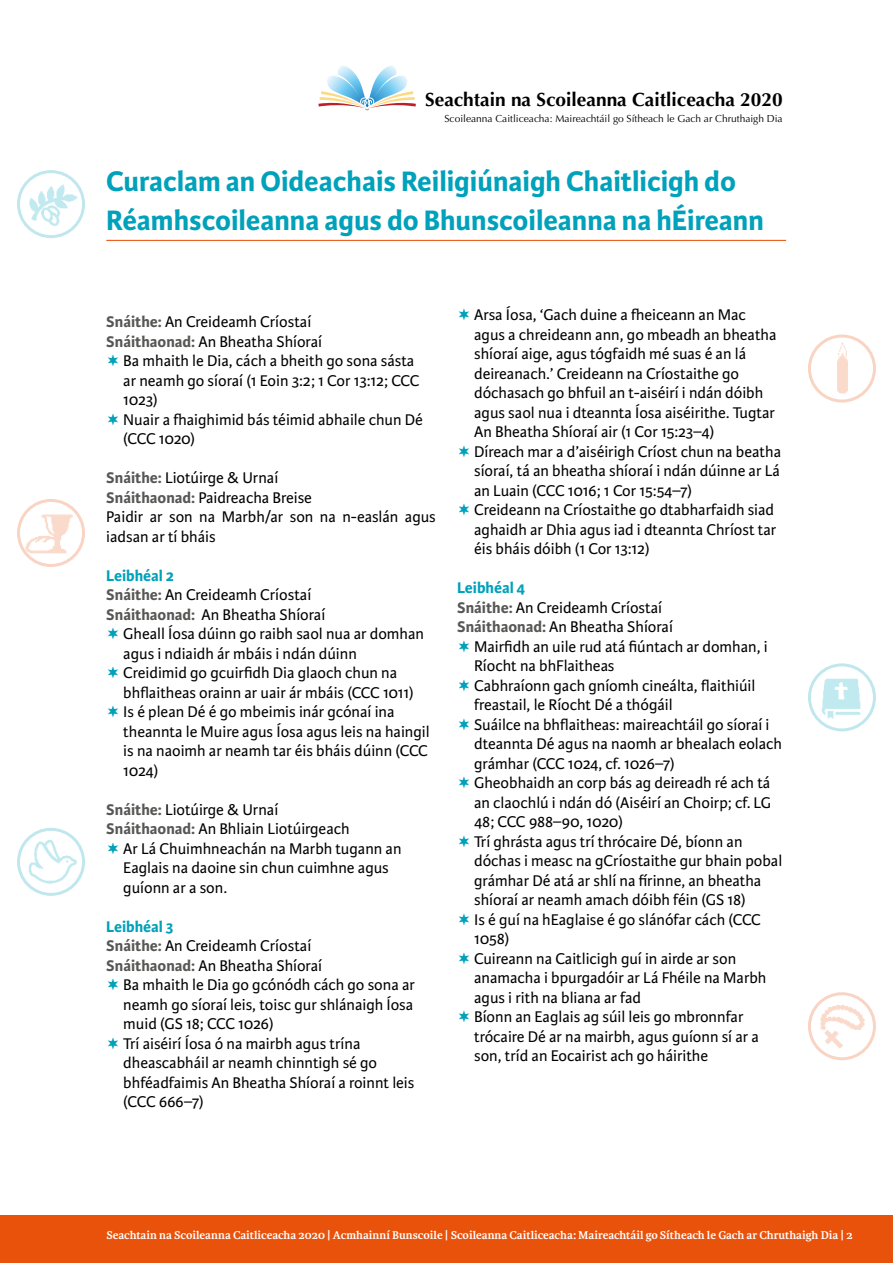
<style>
.page{position:relative;width:893px;height:1263px;background:#fff}
.page>*{position:absolute;margin:0;border:0;box-sizing:border-box;transform-origin:0 0}
.t1{font:700 30px/39px "Karmina Sans";color:#00a1ba}
.t2{font:700 19.05px "Optima";color:#000}
.t3{font:16.5px/19.5px "Karmina Sans";color:#000}
.t4{font:700 16.5px "Karmina Sans";color:#00a1ba}
.t5{font:700 12px "Karmina";color:#fff}
.t6{font:10.2px "Optima";color:#000}
.s1{font-weight:700;color:#575756}
.s2{font-family:"Dingbests";color:#00a1ba}
</style>
<div class="page">
<div style="left:0;top:1215px;width:893px;height:48px;background:#e8520b"></div>
<img style="left:25px;top:175px;width:55px;height:62px">
<img style="left:815px;top:342px;width:44px;height:56px">
<img style="left:23px;top:499px;width:50px;height:62px">
<img style="left:816px;top:667px;width:54px;height:61px">
<img style="left:25px;top:837px;width:54px;height:58px">
<img style="left:815px;top:996px;width:54px;height:61px">
<div style="left:17px;top:170px;width:68px;height:68px;border:3px solid #00a1ba;border-radius:50%"></div>
<div style="left:17px;top:499px;width:68px;height:68px;border:3px solid #e8520b;border-radius:50%"></div>
<div style="left:17px;top:828px;width:68px;height:68px;border:3px solid #00a1ba;border-radius:50%"></div>
<div style="left:808px;top:334px;width:68px;height:69px;border:3px solid #e8520b;border-radius:50%"></div>
<div style="left:808px;top:663px;width:68px;height:68px;border:3px solid #00a1ba;border-radius:50%"></div>
<div style="left:808px;top:992px;width:68px;height:68px;border:3px solid #e8520b;border-radius:50%"></div>
<svg style="left:318px;top:66px;width:98px;height:44px"></svg>
<hr style="left:106px;top:240px;width:680px;height:1px;background:#e8520b">
<p class="t2" style="left:425px;top:88px;width:359px">Seachtain na Scoileanna Caitliceacha 2020</p>
<p class="t6" style="left:444px;top:113px;width:340px">Scoileanna Caitliceacha: Maireachtáil go Sítheach le Gach ar Chruthaigh Dia</p>
<h1 class="t1" style="left:106px;top:162px;width:659px">Curaclam an Oideachais Reiligiúnaigh Chaitlicigh do<br>Réamhscoileanna agus do Bhunscoileanna na hÉireann</h1>
<p class="t3" style="left:106px;top:312px;width:206px"><span class="s1">Snáithe:</span> An Creideamh Críostaí</p>
<p class="t3" style="left:106px;top:332px;width:217px"><span class="s1">Snáithaonad:</span> An Bheatha Shíoraí</p>
<p class="t3" style="left:106px;top:351px;width:310px"><span class="s2">K</span> Ba mhaith le Dia, cách a bheith go sona sásta</p>
<p class="t3" style="left:123px;top:371px;width:298px">ar neamh go síoraí (1 Eoin 3:2; 1 Cor 13:12; CCC</p>
<p class="t3" style="left:123px;top:390px;width:36px">1023)</p>
<p class="t3" style="left:106px;top:410px;width:318px"><span class="s2">K</span> Nuair a fhaighimid bás téimid abhaile chun Dé</p>
<p class="t3" style="left:123px;top:429px;width:73px">(CCC 1020)</p>
<p class="t3" style="left:106px;top:468px;width:331px"><span class="s1">Snáithe:</span> Liotúirge &amp; Urnaí<br><span class="s1">Snáithaonad:</span> Paidreacha Breise<br>Paidir ar son na Marbh/ar son na n-easlán agus iadsan ar tí bháis</p>
<p class="t4" style="left:106px;top:566px;width:69px">Leibhéal 2</p>
<p class="t3" style="left:106px;top:585px;width:206px"><span class="s1">Snáithe:</span> An Creideamh Críostaí</p>
<p class="t3" style="left:106px;top:605px;width:220px"><span class="s1">Snáithaonad:</span> An Bheatha Shíoraí</p>
<p class="t3" style="left:106px;top:624px;width:319px"><span class="s2">K</span> Gheall Íosa dúinn go raibh saol nua ar domhan</p>
<p class="t3" style="left:123px;top:644px;width:235px">agus i ndiaidh ár mbáis i ndán dúinn</p>
<p class="t3" style="left:106px;top:663px;width:292px"><span class="s2">K</span> Creidimid go gcuirfidh Dia glaoch chun na</p>
<p class="t3" style="left:123px;top:683px;width:292px">bhflaitheas orainn ar uair ár mbáis (CCC 1011)</p>
<p class="t3" style="left:106px;top:702px;width:290px"><span class="s2">K</span> Is é plean Dé é go mbeimis inár gcónaí ina</p>
<p class="t3" style="left:123px;top:722px;width:308px">theannta le Muire agus Íosa agus leis na haingil</p>
<p class="t3" style="left:123px;top:741px;width:306px">is na naoimh ar neamh tar éis bháis dúinn (CCC</p>
<p class="t3" style="left:123px;top:761px;width:37px">1024)</p>
<p class="t3" style="left:106px;top:800px;width:173px"><span class="s1">Snáithe:</span> Liotúirge &amp; Urnaí</p>
<p class="t3" style="left:106px;top:819px;width:245px"><span class="s1">Snáithaonad:</span> An Bhliain Liotúirgeach</p>
<p class="t3" style="left:106px;top:839px;width:297px"><span class="s2">K</span> Ar Lá Chuimhneachán na Marbh tugann an</p>
<p class="t3" style="left:123px;top:858px;width:267px">Eaglais na daoine sin chun cuimhne agus</p>
<p class="t3" style="left:123px;top:878px;width:105px">guíonn ar a son.</p>
<p class="t4" style="left:106px;top:917px;width:69px">Leibhéal 3</p>
<p class="t3" style="left:106px;top:936px;width:206px"><span class="s1">Snáithe:</span> An Creideamh Críostaí</p>
<p class="t3" style="left:106px;top:956px;width:217px"><span class="s1">Snáithaonad:</span> An Bheatha Shíoraí</p>
<p class="t3" style="left:106px;top:975px;width:310px"><span class="s2">K</span> Ba mhaith le Dia go gcónódh cách go sona ar</p>
<p class="t3" style="left:123px;top:995px;width:292px">neamh go síoraí leis, toisc gur shlánaigh Íosa</p>
<p class="t3" style="left:123px;top:1014px;width:152px">muid (GS 18; CCC 1026)</p>
<p class="t3" style="left:106px;top:1034px;width:256px"><span class="s2">K</span> Trí aiséirí Íosa ó na mairbh agus trína</p>
<p class="t3" style="left:123px;top:1053px;width:255px">dheascabháil ar neamh chinntigh sé go</p>
<p class="t3" style="left:123px;top:1073px;width:293px">bhféadfaimis An Bheatha Shíoraí a roinnt leis</p>
<p class="t3" style="left:123px;top:1092px;width:82px">(CCC 666–7)</p>
<p class="t3" style="left:457px;top:305px;width:290px"><span class="s2">K</span> Arsa Íosa, ‘Gach duine a fheiceann an Mac</p>
<p class="t3" style="left:474px;top:325px;width:304px">agus a chreideann ann, go mbeadh an bheatha</p>
<p class="t3" style="left:474px;top:344px;width:273px">shíoraí aige, agus tógfaidh mé suas é an lá</p>
<p class="t3" style="left:474px;top:364px;width:266px">deireanach.’ Creideann na Críostaithe go</p>
<p class="t3" style="left:474px;top:383px;width:291px">dóchasach go bhfuil an t-aiséirí i ndán dóibh</p>
<p class="t3" style="left:474px;top:403px;width:302px">agus saol nua i dteannta Íosa aiséirithe. Tugtar</p>
<p class="t3" style="left:474px;top:422px;width:242px">An Bheatha Shíoraí air (1 Cor 15:23–4)</p>
<p class="t3" style="left:457px;top:442px;width:325px"><span class="s2">K</span> Díreach mar a d’aiséirigh Críost chun na beatha</p>
<p class="t3" style="left:474px;top:461px;width:307px">síoraí, tá an bheatha shíoraí i ndán dúinne ar Lá</p>
<p class="t3" style="left:474px;top:481px;width:219px">an Luain (CCC 1016; 1 Cor 15:54–7)</p>
<p class="t3" style="left:457px;top:500px;width:319px"><span class="s2">K</span> Creideann na Críostaithe go dtabharfaidh siad</p>
<p class="t3" style="left:474px;top:520px;width:304px">aghaidh ar Dhia agus iad i dteannta Chríost tar</p>
<p class="t3" style="left:474px;top:539px;width:177px">éis bháis dóibh (1 Cor 13:12)</p>
<p class="t4" style="left:457px;top:578px;width:70px">Leibhéal 4</p>
<p class="t3" style="left:457px;top:598px;width:206px"><span class="s1">Snáithe:</span> An Creideamh Críostaí</p>
<p class="t3" style="left:457px;top:617px;width:217px"><span class="s1">Snáithaonad:</span> An Bheatha Shíoraí</p>
<p class="t3" style="left:457px;top:637px;width:312px"><span class="s2">K</span> Mairfidh an uile rud atá fiúntach ar domhan, i</p>
<p class="t3" style="left:474px;top:656px;width:142px">Ríocht na bhFlaitheas</p>
<p class="t3" style="left:457px;top:676px;width:300px"><span class="s2">K</span> Cabhraíonn gach gníomh cineálta, flaithiúil</p>
<p class="t3" style="left:474px;top:695px;width:200px">freastail, le Ríocht Dé a thógáil</p>
<p class="t3" style="left:457px;top:715px;width:314px"><span class="s2">K</span> Suáilce na bhflaitheas: maireachtáil go síoraí i</p>
<p class="t3" style="left:474px;top:734px;width:309px">dteannta Dé agus na naomh ar bhealach eolach</p>
<p class="t3" style="left:474px;top:754px;width:202px">grámhar (CCC 1024, cf. 1026–7)</p>
<p class="t3" style="left:457px;top:773px;width:315px"><span class="s2">K</span> Gheobhaidh an corp bás ag deireadh ré ach tá</p>
<p class="t3" style="left:474px;top:793px;width:298px">an claochlú i ndán dó (Aiséirí an Choirp; cf. LG</p>
<p class="t3" style="left:474px;top:812px;width:150px">48; CCC 988–90, 1020)</p>
<p class="t3" style="left:457px;top:832px;width:287px"><span class="s2">K</span> Trí ghrásta agus trí thrócaire Dé, bíonn an</p>
<p class="t3" style="left:474px;top:851px;width:310px">dóchas i measc na gCríostaithe gur bhain pobal</p>
<p class="t3" style="left:474px;top:871px;width:289px">grámhar Dé atá ar shlí na fírinne, an bheatha</p>
<p class="t3" style="left:474px;top:890px;width:273px">shíoraí ar neamh amach dóibh féin (GS 18)</p>
<p class="t3" style="left:457px;top:910px;width:305px"><span class="s2">K</span> Is é guí na hEaglaise é go slánófar cách (CCC</p>
<p class="t3" style="left:474px;top:929px;width:37px">1058)</p>
<p class="t3" style="left:457px;top:949px;width:281px"><span class="s2">K</span> Cuireann na Caitlicigh guí in airde ar son</p>
<p class="t3" style="left:474px;top:968px;width:294px">anamacha i bpurgadóir ar Lá Fhéile na Marbh</p>
<p class="t3" style="left:474px;top:988px;width:169px">agus i rith na bliana ar fad</p>
<p class="t3" style="left:457px;top:1007px;width:288px"><span class="s2">K</span> Bíonn an Eaglais ag súil leis go mbronnfar</p>
<p class="t3" style="left:474px;top:1027px;width:286px">trócaire Dé ar na mairbh, agus guíonn sí ar a</p>
<p class="t3" style="left:474px;top:1046px;width:236px">son, tríd an Eocairist ach go háirithe</p>
<p class="t5" style="left:106px;top:1228px;width:748px">Seachtain na Scoileanna Caitliceacha 2020 | Acmhainní Bunscoile | Scoileanna Caitliceacha: Maireachtáil go Sítheach le Gach ar Chruthaigh Dia | 2</p>
</div>
